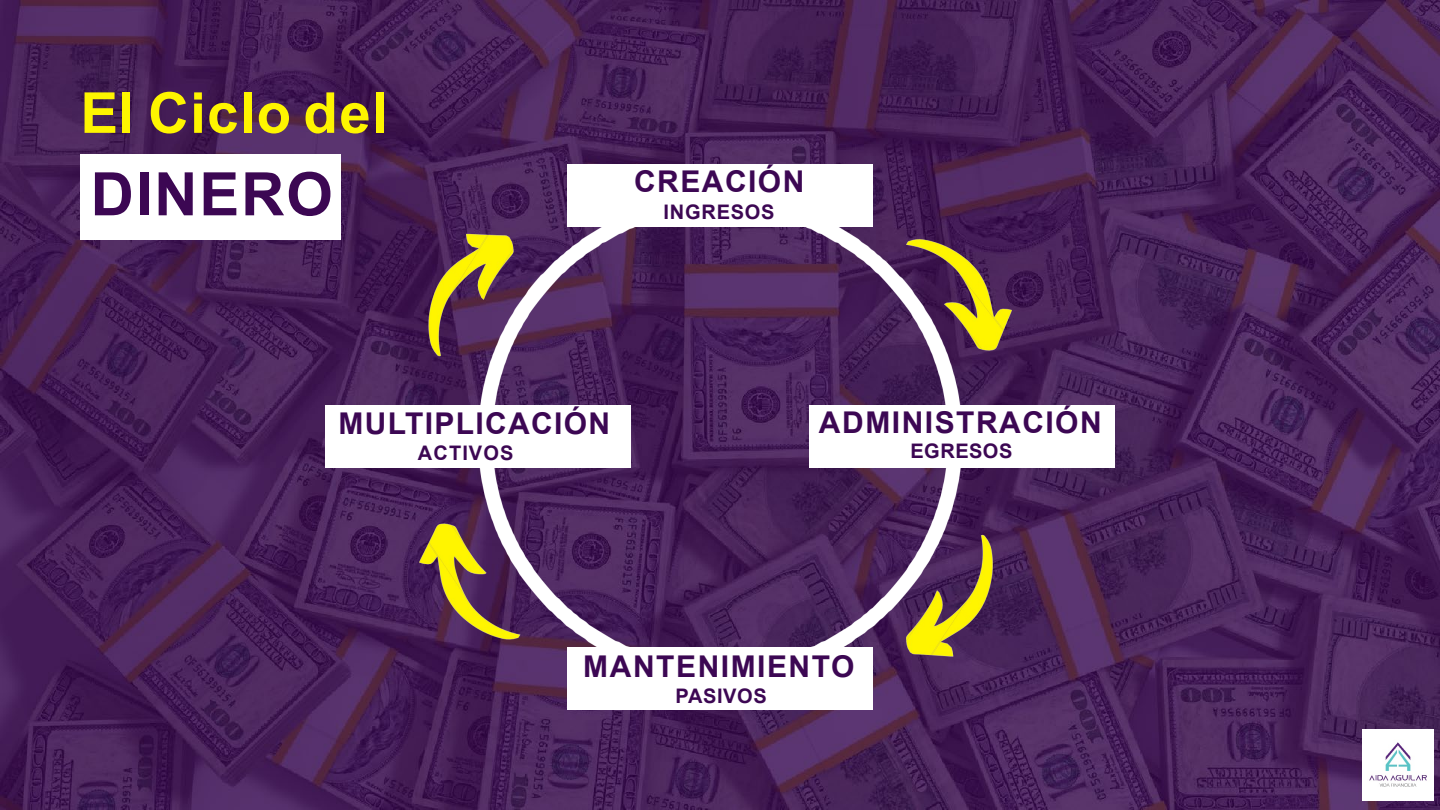
<style>
.page{position:relative;width:1440px;height:810px;background:#fff}
.page>*{position:absolute;margin:0;border:0;box-sizing:border-box;transform-origin:0 0}
.t1{font:700 60px "Arial";letter-spacing:.03em;color:#3c0753}
.t2{font:700 56.5px "Arial";letter-spacing:.02em;color:#fef500}
.t3{font:700 30px "Arial";letter-spacing:.05em;color:#3c0753}
.t4{font:700 20px "Arial";letter-spacing:.035em;color:#3c0753}
.t5{font:700 20px "Arial";letter-spacing:.055em;color:#3c0753}
</style>
<div class="page">
<img style="left:0;top:0;width:1440px;height:810px">
<img style="left:419px;top:202px;width:592px;height:471px">
<div style="left:809px;top:406px;width:305px;height:62px;background:#fff"></div>
<div style="left:567px;top:164px;width:306px;height:62px;background:#fff"></div>
<div style="left:567px;top:647px;width:306px;height:63px;background:#fff"></div>
<div style="left:326px;top:406px;width:305px;height:62px;background:#fff"></div>
<div style="left:81px;top:154px;width:260px;height:86px;background:#fff"></div>
<img style="left:1362px;top:729px;width:72px;height:72px">
<h2 class="t2" style="left:80px;top:73px;width:309px">El Ciclo del</h2>
<p class="t1" style="left:91px;top:152px;width:244px">DINERO</p>
<p class="t3" style="left:634px;top:161px;width:172px">CREACIÓN</p>
<p class="t4" style="left:664px;top:197px;width:112px">INGRESOS</p>
<p class="t3" style="left:338px;top:402px;width:273px">MULTIPLICACIÓN</p>
<p class="t5" style="left:418px;top:439px;width:97px">ACTIVOS</p>
<p class="t3" style="left:819px;top:401px;width:285px">ADMINISTRACIÓN</p>
<p class="t4" style="left:910px;top:437px;width:103px">EGRESOS</p>
<p class="t3" style="left:583px;top:645px;width:273px">MANTENIMIENTO</p>
<p class="t4" style="left:676px;top:682px;width:93px">PASIVOS</p>
</div>
